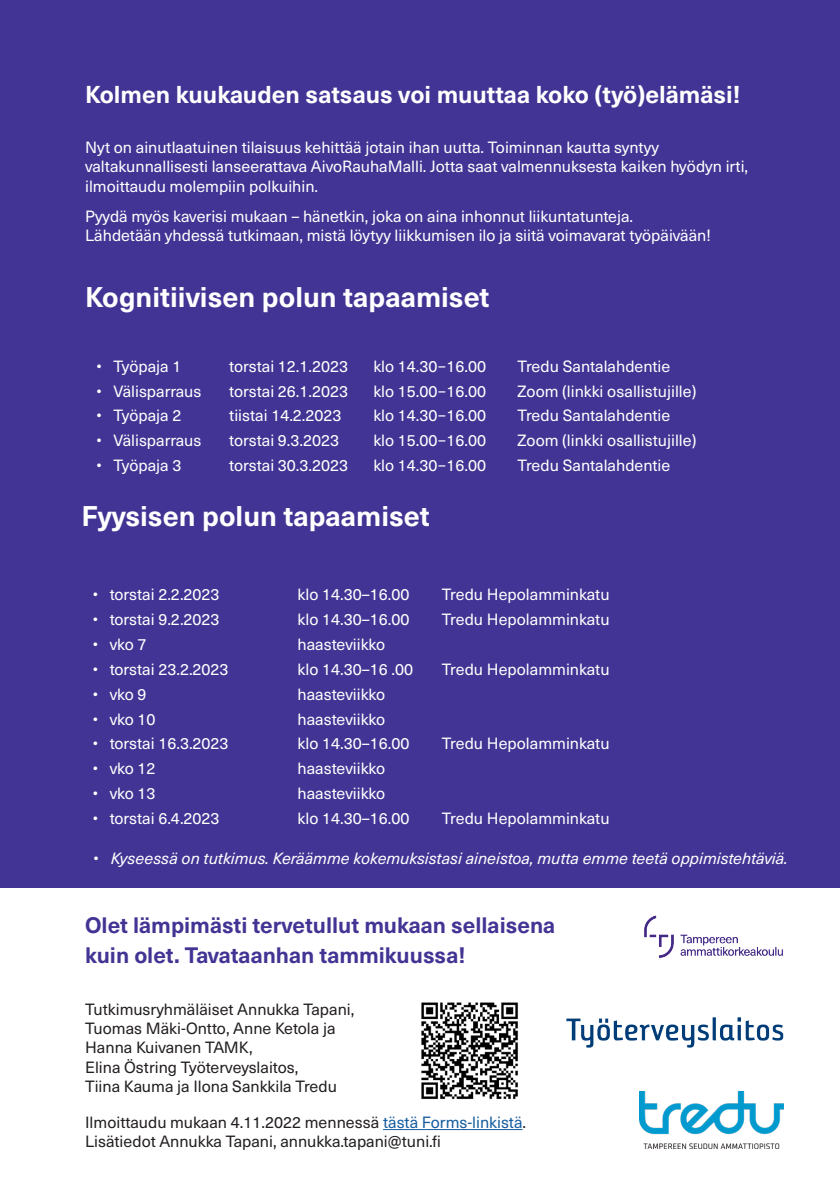
<style>
.page{position:relative;width:840px;height:1191px;background:#fff}
.page>*{position:absolute;margin:0;border:0;box-sizing:border-box;transform-origin:0 0}
.Otsikko2{font:700 28px "Neue Haas Unica Pro";color:#fff}
.Otsikko2-2{font:700 24px "Neue Haas Unica Pro";color:#fff}
.Yhteystieto_otsikko{font:700 22px/30px "Neue Haas Unica Pro";color:#423494}
.Otsikko2-3{font:16px/19.2px "Neue Haas Unica Pro";color:#fff}
.Yhteystiedot{font:16px/19.2px "Neue Haas Unica Pro";color:#231f20}
.t1{font:italic 16px "Neue Haas Unica Pro";color:#fff}
.s1{color:#175d9e}
</style>
<div class="page">
<div style="left:0;top:0;width:839px;height:887px;background:#423494"></div>
<hr style="left:383px;top:1129px;width:139px;height:1px;background:#175d9e">
<img style="left:566px;top:1017px;width:217px;height:31px">
<img style="left:644px;top:915px;width:139px;height:43px">
<img style="left:639px;top:1091px;width:143px;height:57px">
<img style="left:421px;top:1002px;width:97px;height:97px">
<p class="Otsikko2-2" style="left:85px;top:80px;width:656px">Kolmen kuukauden satsaus voi muuttaa koko (työ)elämäsi!</p>
<p class="Otsikko2-3" style="left:85px;top:138px;width:664px">Nyt on ainutlaatuinen tilaisuus kehittää jotain ihan uutta. Toiminnan kautta syntyy valtakunnallisesti lanseerattava AivoRauhaMalli. Jotta saat valmennuksesta kaiken hyödyn irti, ilmoittaudu molempiin polkuihin.</p>
<p class="Otsikko2-3" style="left:85px;top:207px;width:627px">Pyydä myös kaverisi mukaan – hänetkin, joka on aina inhonnut liikuntatunteja.<br>Lähdetään yhdessä tutkimaan, mistä löytyy liikkumisen ilo ja siitä voimavarat työpäivään!</p>
<p class="Otsikko2" style="left:85px;top:280px;width:406px">Kognitiivisen polun tapaamiset</p>
<p class="Otsikko2-3" style="left:96px;top:357px;width:86px">• Työpaja 1</p>
<p class="Otsikko2-3" style="left:229px;top:357px;width:120px">torstai 12.1.2023</p>
<p class="Otsikko2-3" style="left:373px;top:357px;width:114px">klo 14.30−16.00</p>
<p class="Otsikko2-3" style="left:517px;top:357px;width:154px">Tredu Santalahdentie</p>
<p class="Otsikko2-3" style="left:96px;top:381px;width:106px">• Välisparraus</p>
<p class="Otsikko2-3" style="left:229px;top:381px;width:120px">torstai 26.1.2023</p>
<p class="Otsikko2-3" style="left:373px;top:381px;width:114px">klo 15.00−16.00</p>
<p class="Otsikko2-3" style="left:517px;top:381px;width:180px">Zoom (linkki osallistujille)</p>
<p class="Otsikko2-3" style="left:96px;top:406px;width:86px">• Työpaja 2</p>
<p class="Otsikko2-3" style="left:229px;top:406px;width:114px">tiistai 14.2.2023</p>
<p class="Otsikko2-3" style="left:373px;top:406px;width:114px">klo 14.30−16.00</p>
<p class="Otsikko2-3" style="left:517px;top:406px;width:154px">Tredu Santalahdentie</p>
<p class="Otsikko2-3" style="left:96px;top:431px;width:106px">• Välisparraus</p>
<p class="Otsikko2-3" style="left:229px;top:431px;width:111px">torstai 9.3.2023</p>
<p class="Otsikko2-3" style="left:373px;top:431px;width:114px">klo 15.00−16.00</p>
<p class="Otsikko2-3" style="left:517px;top:431px;width:180px">Zoom (linkki osallistujille)</p>
<p class="Otsikko2-3" style="left:96px;top:456px;width:86px">• Työpaja 3</p>
<p class="Otsikko2-3" style="left:229px;top:456px;width:120px">torstai 30.3.2023</p>
<p class="Otsikko2-3" style="left:373px;top:456px;width:114px">klo 14.30−16.00</p>
<p class="Otsikko2-3" style="left:517px;top:456px;width:154px">Tredu Santalahdentie</p>
<p class="Otsikko2" style="left:81px;top:499px;width:350px">Fyysisen polun tapaamiset</p>
<p class="Otsikko2-3" style="left:93px;top:585px;width:128px">• torstai 2.2.2023</p>
<p class="Otsikko2-3" style="left:297px;top:585px;width:113px">klo 14.30–16.00</p>
<p class="Otsikko2-3" style="left:441px;top:585px;width:169px">Tredu Hepolamminkatu</p>
<p class="Otsikko2-3" style="left:93px;top:610px;width:128px">• torstai 9.2.2023</p>
<p class="Otsikko2-3" style="left:297px;top:610px;width:113px">klo 14.30–16.00</p>
<p class="Otsikko2-3" style="left:441px;top:610px;width:169px">Tredu Hepolamminkatu</p>
<p class="Otsikko2-3" style="left:93px;top:635px;width:55px">• vko 7</p>
<p class="Otsikko2-3" style="left:297px;top:635px;width:89px">haasteviikko</p>
<p class="Otsikko2-3" style="left:93px;top:659px;width:137px">• torstai 23.2.2023</p>
<p class="Otsikko2-3" style="left:297px;top:659px;width:117px">klo 14.30–16 .00</p>
<p class="Otsikko2-3" style="left:441px;top:659px;width:169px">Tredu Hepolamminkatu</p>
<p class="Otsikko2-3" style="left:93px;top:684px;width:55px">• vko 9</p>
<p class="Otsikko2-3" style="left:297px;top:684px;width:89px">haasteviikko</p>
<p class="Otsikko2-3" style="left:93px;top:709px;width:64px">• vko 10</p>
<p class="Otsikko2-3" style="left:297px;top:709px;width:89px">haasteviikko</p>
<p class="Otsikko2-3" style="left:93px;top:734px;width:137px">• torstai 16.3.2023</p>
<p class="Otsikko2-3" style="left:297px;top:734px;width:113px">klo 14.30–16.00</p>
<p class="Otsikko2-3" style="left:441px;top:734px;width:169px">Tredu Hepolamminkatu</p>
<p class="Otsikko2-3" style="left:93px;top:759px;width:64px">• vko 12</p>
<p class="Otsikko2-3" style="left:297px;top:759px;width:89px">haasteviikko</p>
<p class="Otsikko2-3" style="left:93px;top:784px;width:64px">• vko 13</p>
<p class="Otsikko2-3" style="left:297px;top:784px;width:89px">haasteviikko</p>
<p class="Otsikko2-3" style="left:93px;top:809px;width:128px">• torstai 6.4.2023</p>
<p class="Otsikko2-3" style="left:297px;top:809px;width:113px">klo 14.30–16.00</p>
<p class="Otsikko2-3" style="left:441px;top:809px;width:169px">Tredu Hepolamminkatu</p>
<p class="t1" style="left:94px;top:848px;width:695px">• Kyseessä on tutkimus. Keräämme kokemuksistasi aineistoa, mutta emme teetä oppimistehtäviä.</p>
<p class="Yhteystieto_otsikko" style="left:85px;top:910px;width:471px">Olet lämpimästi tervetullut mukaan sellaisena kuin olet. Tavataanhan tammikuussa!</p>
<p class="Yhteystiedot" style="left:85px;top:1000px;width:271px">Tutkimusryhmäläiset Annukka Tapani,<br>Tuomas Mäki-Ontto, Anne Ketola ja<br>Hanna Kuivanen TAMK,<br>Elina Östring Työterveyslaitos,<br>Tiina Kauma ja Ilona Sankkila Tredu</p>
<p class="Yhteystiedot" style="left:85px;top:1113px;width:442px">Ilmoittaudu mukaan 4.11.2022 mennessä <span class="s1">tästä Forms-linkistä</span>.<br>Lisätiedot Annukka Tapani, annukka.tapani@tuni.fi</p>
</div>
